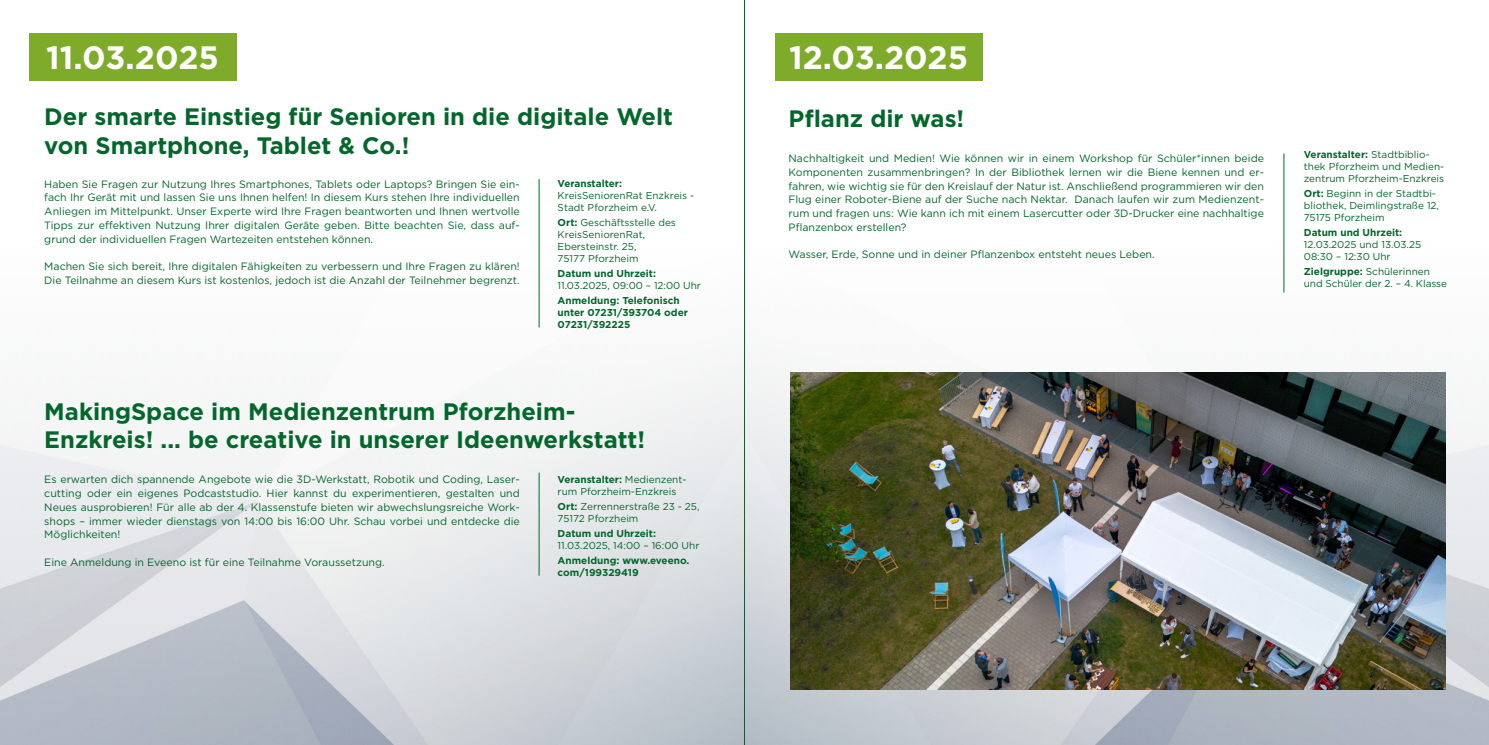
<style>
.page{position:relative;width:1489px;height:745px;background:#fff}
.page>*{position:absolute;margin:0;border:0;box-sizing:border-box;transform-origin:0 0}
.t1{font:700 32.38px "Gotham";color:#fff}
.t2{font:700 23.75px/28.5px "Gotham";color:#03672c}
.t3{font:10.62px/13.8px "Gotham";color:#03672c;text-align:justify}
.t4{font:10px/12px "Gotham";color:#03672c}
.t5{font:700 10px/12px "Gotham";color:#03672c}
.s1{font-weight:700}
</style>
<div class="page">
<img style="left:0;top:244px;width:1488px;height:500px">
<div style="left:29px;top:34px;width:207px;height:47px;background:#7eac2a"></div>
<hr style="left:538px;top:179px;width:1px;height:148px;background:#03672c">
<hr style="left:538px;top:472px;width:1px;height:103px;background:#03672c">
<div style="left:774px;top:34px;width:208px;height:47px;background:#7eac2a"></div>
<hr style="left:1283px;top:153px;width:1px;height:139px;background:#03672c">
<img style="left:790px;top:372px;width:655px;height:316px">
<hr style="left:744px;top:0;width:1px;height:744px;background:#03672c">
<h1 class="t1" style="left:46px;top:36px;width:174px">11.03.2025</h1>
<h2 class="t2" style="left:44px;top:102px;width:630px">Der smarte Einstieg für Senioren in die digitale Welt von Smartphone, Tablet &amp; Co.!</h2>
<p class="t3" style="left:44px;top:177px;width:477px">Haben Sie Fragen zur Nutzung Ihres Smartphones, Tablets oder Laptops? Bringen Sie ein&shy;fach Ihr Gerät mit und lassen Sie uns Ihnen helfen! In diesem Kurs stehen Ihre individuellen Anliegen im Mittelpunkt. Unser Experte wird Ihre Fragen beantworten und Ihnen wertvolle Tipps zur effektiven Nutzung Ihrer digitalen Geräte geben. Bitte beachten Sie, dass auf&shy;grund der individuellen Fragen Wartezeiten entstehen können.</p>
<p class="t3" style="left:44px;top:259px;width:477px">Machen Sie sich bereit, Ihre digitalen Fähigkeiten zu verbessern und Ihre Fragen zu klären!<br>Die Teilnahme an diesem Kurs ist kostenlos, jedoch ist die Anzahl der Teilnehmer begrenzt.</p>
<p class="t5" style="left:557px;top:177px;width:66px">Veranstalter:</p>
<p class="t4" style="left:557px;top:189px;width:138px">KreisSeniorenRat Enzkreis -<br>Stadt Pforzheim e.V.</p>
<p class="t4" style="left:557px;top:216px;width:120px"><span class="s1">Ort:</span> Geschäftsstelle des<br>KreisSeniorenRat,<br>Ebersteinstr. 25,<br>75177 Pforzheim</p>
<p class="t5" style="left:557px;top:267px;width:100px">Datum und Uhrzeit:</p>
<p class="t4" style="left:557px;top:279px;width:145px">11.03.2025, 09:00 – 12:00 Uhr</p>
<p class="t5" style="left:557px;top:294px;width:132px">Anmeldung: Telefonisch unter 07231/393704 oder<br>07231/392225</p>
<h2 class="t2" style="left:44px;top:396px;width:602px">MakingSpace im Medienzentrum Pforzheim-<br>Enzkreis! ... be creative in unserer Ideenwerkstatt!</h2>
<p class="t3" style="left:44px;top:472px;width:477px">Es erwarten dich spannende Angebote wie die 3D-Werkstatt, Robotik und Coding, Laser&shy;cutting oder ein eigenes Podcaststudio. Hier kannst du experimentieren, gestalten und Neues ausprobieren! Für alle ab der 4. Klassenstufe bieten wir abwechslungsreiche Work&shy;shops – immer wieder dienstags von 14:00 bis 16:00 Uhr. Schau vorbei und entdecke die Möglichkeiten!</p>
<p class="t3" style="left:44px;top:554px;width:342px">Eine Anmeldung in Eveeno ist für eine Teilnahme Voraussetzung.</p>
<p class="t4" style="left:557px;top:473px;width:130px"><span class="s1">Veranstalter:</span> Medienzent&shy;rum Pforzheim-Enzkreis</p>
<p class="t4" style="left:557px;top:500px;width:143px"><span class="s1">Ort:</span> Zerrennerstraße 23 - 25,<br>75172 Pforzheim</p>
<p class="t5" style="left:557px;top:527px;width:100px">Datum und Uhrzeit:</p>
<p class="t4" style="left:557px;top:539px;width:143px">11.03.2025, 14:00 – 16:00 Uhr</p>
<p class="t5" style="left:557px;top:554px;width:133px">Anmeldung: www.eveeno. com/199329419</p>
<h1 class="t1" style="left:789px;top:36px;width:180px">12.03.2025</h1>
<h2 class="t2" style="left:788px;top:104px;width:177px">Pflanz dir was!</h2>
<p class="t3" style="left:788px;top:151px;width:477px">Nachhaltigkeit und Medien! Wie können wir in einem Workshop für Schüler*innen beide Komponenten zusammenbringen? In der Bibliothek lernen wir die Biene kennen und er&shy;fahren, wie wichtig sie für den Kreislauf der Natur ist. Anschließend programmieren wir den Flug einer Roboter-Biene auf der Suche nach Nektar. Danach laufen wir zum Medienzent&shy;rum und fragen uns: Wie kann ich mit einem Lasercutter oder 3D-Drucker eine nachhaltige Pflanzenbox erstellen?</p>
<p class="t3" style="left:788px;top:247px;width:368px">Wasser, Erde, Sonne und in deiner Pflanzenbox entsteht neues Leben.</p>
<p class="t4" style="left:1303px;top:148px;width:142px"><span class="s1">Veranstalter:</span> Stadtbiblio&shy;thek Pforzheim und Medien&shy;zentrum Pforzheim-Enzkreis</p>
<p class="t4" style="left:1303px;top:187px;width:137px"><span class="s1">Ort:</span> Beginn in der Stadtbi&shy;bliothek, Deimlingstraße 12,<br>75175 Pforzheim</p>
<p class="t5" style="left:1303px;top:226px;width:100px">Datum und Uhrzeit:</p>
<p class="t4" style="left:1303px;top:238px;width:119px">12.03.2025 und 13.03.25<br>08:30 – 12:30 Uhr</p>
<p class="t4" style="left:1303px;top:265px;width:145px"><span class="s1">Zielgruppe:</span> Schülerinnen und Schüler der 2. – 4. Klasse</p>
</div>
